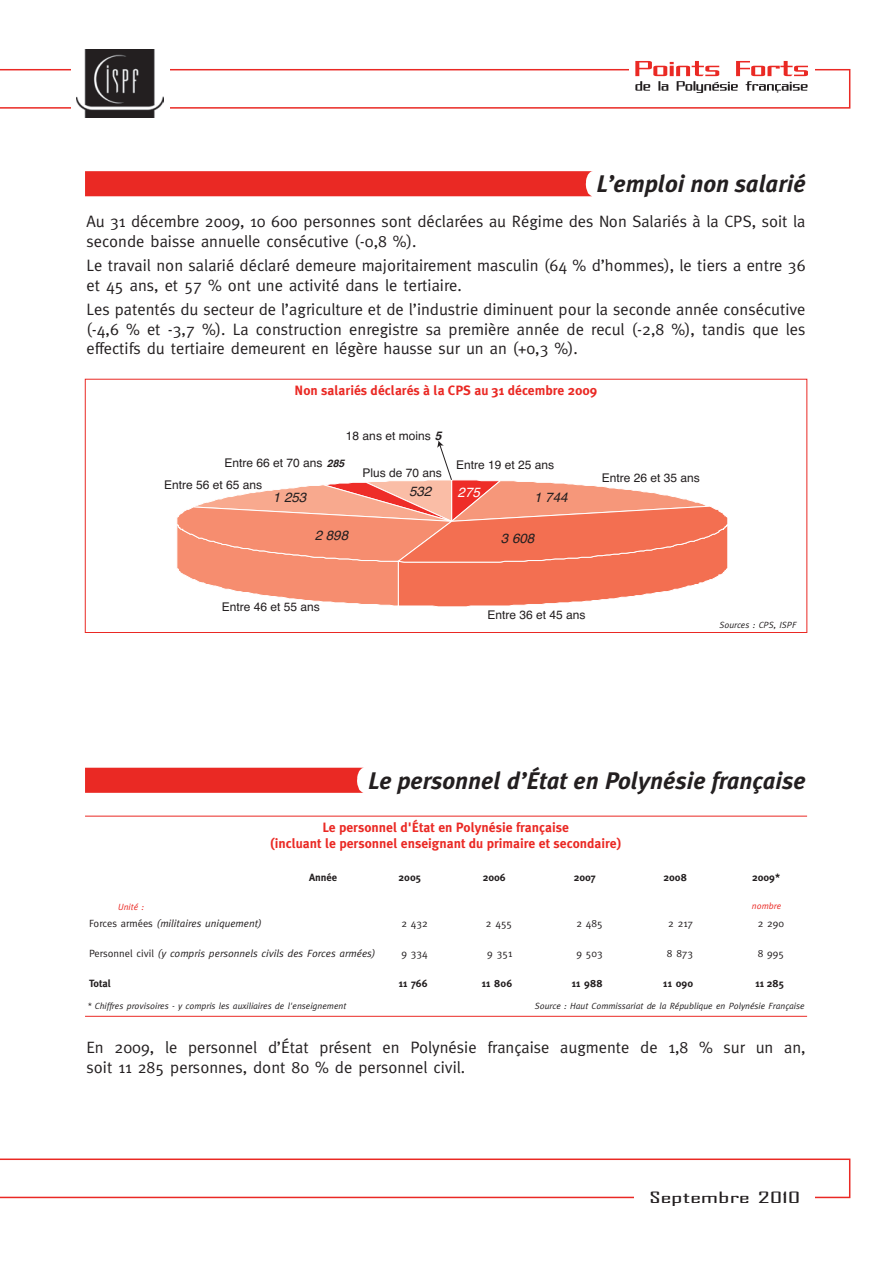
<style>
.page{position:relative;width:893px;height:1263px;background:#fff}
.page>*{position:absolute;margin:0;border:0;box-sizing:border-box;transform-origin:0 0}
.t1{font:italic 700 24px "Meta Plus";color:#231f20}
.t2{font:16.5px/19.8px "Meta";color:#231f20}
.t3{font:15px "Bureau Agency";color:#231f20;scale:2 1}
.t4{font:700 13.5px/16.2px "Meta Plus";color:#ea2924;text-align:center}
.t5{font:italic 13.35px "Helvetica";color:#231f20}
.t6{font:italic 13.35px "Helvetica";color:#fff}
.t7{font:12px "Helvetica";color:#231f20}
.t8{font:italic 10.5px "Meta";color:#231f20}
.t9{font:700 10.5px "Meta Plus";color:#231f20}
.t10{font:10.5px "Meta";color:#231f20}
.t11{font:italic 9px "Meta";color:#231f20}
.t12{font:italic 9px "Meta";color:#ea2924}
.s1{font-weight:700;font-style:italic}
.s2{font-weight:700;font-style:italic;font-size:10.5px}
.s3{font-style:normal}
</style>
<div class="page">
<div style="left:85px;top:768px;width:279px;height:25px;background:#ea2924"></div>
<img style="left:83px;top:49px;width:75px;height:69px">
<svg style="left:0;top:61px;width:850px;height:48px"></svg>
<svg style="left:0;top:1158px;width:850px;height:40px"></svg>
<div style="left:635px;top:1191px;width:180px;height:28px;background:#fff"></div>
<svg style="left:177px;top:441px;width:551px;height:166px"></svg>
<div style="left:85px;top:379px;width:722px;height:254px;border:1px solid #ea2924"></div>
<div style="left:85px;top:171px;width:508px;height:25px;background:#ea2924"></div>
<hr style="left:85px;top:816px;width:722px;height:1px;background:#ea2924">
<hr style="left:85px;top:1016px;width:722px;height:1px;background:#ea2924">
<h1 class="t1" style="left:596px;top:170px;width:211px">L’emploi non salarié</h1>
<p class="t2" style="left:87px;top:211px;width:720px">Au 31 décembre 2009, 10 600 personnes sont déclarées au Régime des Non Salariés à la CPS, soit la seconde baisse annuelle consécutive (-0,8 %).</p>
<p class="t2" style="left:87px;top:255px;width:720px">Le travail non salarié déclaré demeure majoritairement masculin (64 % d’hommes), le tiers a entre 36 et 45 ans, et 57 % ont une activité dans le tertiaire.</p>
<p class="t2" style="left:87px;top:299px;width:720px;text-align:justify">Les patentés du secteur de l’agriculture et de l’industrie diminuent pour la seconde année consécutive (-4,6 % et -3,7 %). La construction enregistre sa première année de recul (-2,8 %), tandis que les effectifs du tertiaire demeurent en légère hausse sur un an (+0,3 %).</p>
<p class="t4" style="left:295px;top:383px;width:304px">Non salariés déclarés à la CPS au 31 décembre 2009</p>
<p class="t7" style="left:346px;top:426px;width:97px">18 ans et moins <span class="s1">5</span></p>
<p class="t7" style="left:224px;top:454px;width:121px">Entre 66 et 70 ans <span class="s2">285</span></p>
<p class="t7" style="left:456px;top:456px;width:100px">Entre 19 et 25 ans</p>
<p class="t7" style="left:362px;top:463px;width:81px">Plus de 70 ans</p>
<p class="t7" style="left:164px;top:475px;width:100px">Entre 56 et 65 ans</p>
<p class="t5" style="left:273px;top:487px;width:35px">1 253</p>
<p class="t5" style="left:409px;top:480px;width:24px">532</p>
<p class="t6" style="left:458px;top:482px;width:24px">275</p>
<p class="t5" style="left:534px;top:487px;width:35px">1 744</p>
<p class="t5" style="left:315px;top:525px;width:35px">2 898</p>
<p class="t5" style="left:501px;top:528px;width:35px">3 608</p>
<p class="t7" style="left:602px;top:468px;width:100px">Entre 26 et 35 ans</p>
<p class="t7" style="left:222px;top:597px;width:100px">Entre 46 et 55 ans</p>
<p class="t7" style="left:487px;top:605px;width:100px">Entre 36 et 45 ans</p>
<p class="t11" style="left:719px;top:620px;width:78px">Sources : CPS, ISPF</p>
<h1 class="t1" style="left:368px;top:766px;width:439px">Le personnel d’État en Polynésie française</h1>
<p class="t4" style="left:270px;top:819px;width:353px">Le personnel d'État en Polynésie française<br>(incluant le personnel enseignant du primaire et secondaire)</p>
<p class="t9" style="left:309px;top:871px;width:30px">Année</p>
<p class="t9" style="left:399px;top:871px;width:24px">2005</p>
<p class="t12" style="left:118px;top:901px;width:27px">Unité :</p>
<p class="t8" style="left:89px;top:917px;width:174px"><span class="s3">Forces armées</span> (militaires uniquement)</p>
<p class="t8" style="left:89px;top:947px;width:288px"><span class="s3">Personnel civil</span> (y compris personnels civils des Forces armées)</p>
<p class="t9" style="left:89px;top:977px;width:24px">Total</p>
<p class="t10" style="left:401px;top:917px;width:28px">2 432</p>
<p class="t10" style="left:401px;top:947px;width:28px">9 334</p>
<p class="t9" style="left:399px;top:977px;width:31px">11 766</p>
<p class="t9" style="left:483px;top:871px;width:25px">2006</p>
<p class="t10" style="left:486px;top:917px;width:28px">2 455</p>
<p class="t10" style="left:487px;top:947px;width:26px">9 351</p>
<p class="t9" style="left:482px;top:977px;width:32px">11 806</p>
<p class="t9" style="left:574px;top:871px;width:24px">2007</p>
<p class="t10" style="left:576px;top:917px;width:28px">2 485</p>
<p class="t10" style="left:576px;top:947px;width:28px">9 503</p>
<p class="t9" style="left:572px;top:977px;width:32px">11 988</p>
<p class="t9" style="left:663px;top:871px;width:25px">2008</p>
<p class="t10" style="left:668px;top:917px;width:26px">2 217</p>
<p class="t10" style="left:667px;top:947px;width:28px">8 873</p>
<p class="t9" style="left:663px;top:977px;width:31px">11 090</p>
<p class="t9" style="left:752px;top:871px;width:30px">2009*</p>
<p class="t12" style="left:752px;top:901px;width:31px">nombre</p>
<p class="t10" style="left:758px;top:917px;width:28px">2 290</p>
<p class="t10" style="left:758px;top:947px;width:28px">8 995</p>
<p class="t9" style="left:755px;top:977px;width:30px">11 285</p>
<p class="t11" style="left:88px;top:1000px;width:260px">* Chiffres provisoires - y compris les auxiliaires de l'enseignement</p>
<p class="t11" style="left:535px;top:1000px;width:271px">Source : Haut Commissariat de la République en Polynésie Française</p>
<p class="t2" style="left:87px;top:1037px;width:721px">En 2009, le personnel d’État présent en Polynésie française augmente de 1,8 % sur un an, soit 11 285 personnes, dont 80 % de personnel civil.</p>
<p class="t3" style="left:649px;top:1189px;width:77px">Septembre 2010</p>
</div>
